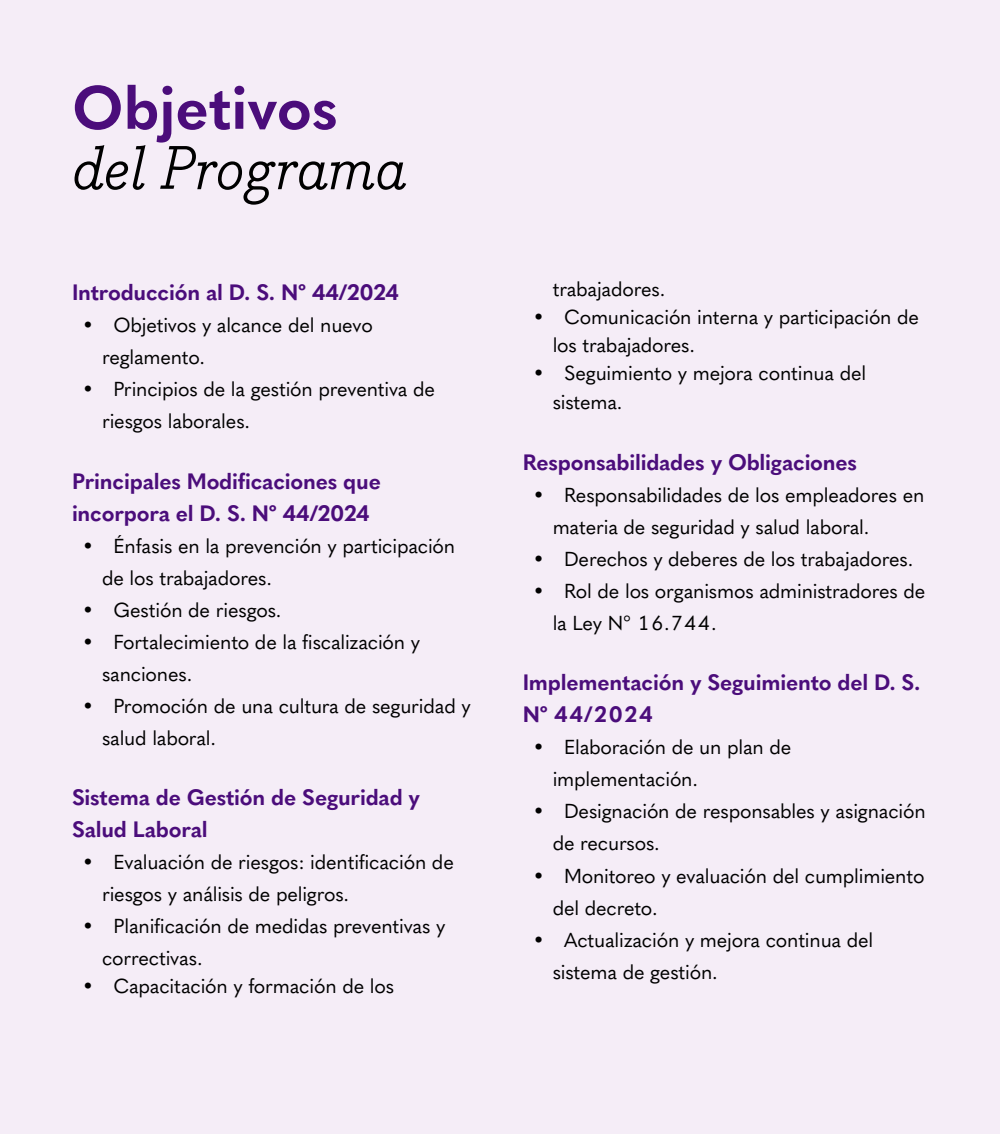
<style>
.page{position:relative;width:1000px;height:1134px;background:#f5edf7}
.page>*{position:absolute;margin:0;border:0;box-sizing:border-box;transform-origin:0 0}
.t1{font:italic 60px "Bodoni Egyptian Pro";color:#000}
.t2{font:700 60px "Quasimoda";color:#4b0d7b}
.t3{font:700 22px/32px "Quasimoda";letter-spacing:-.01em;color:#4b0d7b}
.t4{font:20px/32px "Quasimoda";letter-spacing:-.01em;color:#000}
</style>
<div class="page">
<h1 class="t2" style="left:72px;top:61px;width:267px">Objetivos</h1>
<h1 class="t1" style="left:72px;top:131px;width:336px">del Programa</h1>
<p class="t3" style="left:72px;top:274px;width:328px">Introducción al D. S. Nº 44/2024</p>
<p class="t4" style="left:102px;top:307px;width:272px;text-indent:-20px">• Objetivos y alcance del nuevo reglamento.</p>
<p class="t4" style="left:102px;top:371px;width:335px;text-indent:-20px">• Principios de la gestión preventiva de riesgos laborales.</p>
<p class="t3" style="left:72px;top:463px;width:310px">Principales Modificaciones que incorpora el D. S. Nº 44/2024</p>
<p class="t4" style="left:102px;top:528px;width:355px;text-indent:-20px">• Énfasis en la prevención y participación de los trabajadores.</p>
<p class="t4" style="left:82px;top:592px;width:201px">• Gestión de riesgos.</p>
<p class="t4" style="left:102px;top:624px;width:320px;text-indent:-20px">• Fortalecimiento de la fiscalización y sanciones.</p>
<p class="t4" style="left:102px;top:688px;width:370px;text-indent:-20px">• Promoción de una cultura de seguridad y salud laboral.</p>
<p class="t3" style="left:72px;top:780px;width:350px">Sistema de Gestión de Seguridad y<br>Salud Laboral</p>
<p class="t4" style="left:102px;top:845px;width:353px;text-indent:-20px">• Evaluación de riesgos: identificación de riesgos y análisis de peligros.</p>
<p class="t4" style="left:102px;top:909px;width:345px;text-indent:-20px">• Planificación de medidas preventivas y correctivas.</p>
<p class="t4" style="left:82px;top:969px;width:314px">• Capacitación y formación de los</p>
<p class="t4" style="left:553px;top:272px;width:114px">trabajadores.</p>
<p class="t4" style="left:553px;top:302px;width:368px;line-height:28px;text-indent:-20px">• Comunicación interna y participación de los trabajadores.</p>
<p class="t4" style="left:553px;top:357px;width:315px;line-height:28.8px;text-indent:-20px">• Seguimiento y mejora continua del sistema.</p>
<p class="t3" style="left:523px;top:444px;width:336px">Responsabilidades y Obligaciones</p>
<p class="t4" style="left:553px;top:477px;width:373px;text-indent:-20px">• Responsabilidades de los empleadores en materia de seguridad y salud laboral.</p>
<p class="t4" style="left:533px;top:541px;width:382px">• Derechos y deberes de los trabajadores.</p>
<p class="t4" style="left:553px;top:573px;width:374px;text-indent:-20px">• Rol de los organismos administradores de la Ley N° 16.744.</p>
<p class="t3" style="left:523px;top:665px;width:399px">Implementación y Seguimiento del D. S.<br>Nº 44/2024</p>
<p class="t4" style="left:553px;top:730px;width:240px;text-indent:-20px">• Elaboración de un plan de implementación.</p>
<p class="t4" style="left:553px;top:794px;width:375px;text-indent:-20px">• Designación de responsables y asignación de recursos.</p>
<p class="t4" style="left:553px;top:858px;width:373px;text-indent:-20px">• Monitoreo y evaluación del cumplimiento del decreto.</p>
<p class="t4" style="left:553px;top:922px;width:322px;text-indent:-20px">• Actualización y mejora continua del sistema de gestión.</p>
</div>
